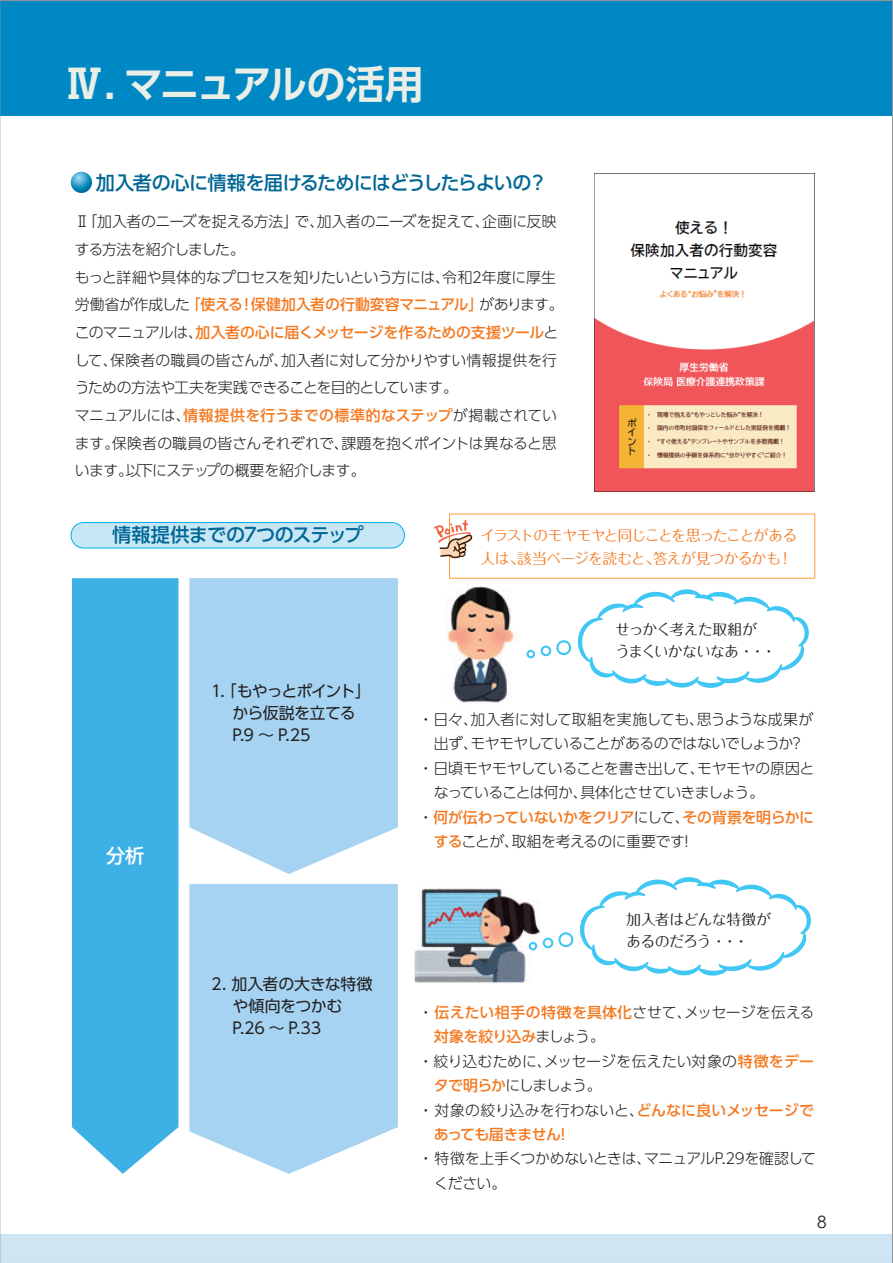
<style>
.page{position:relative;width:893px;height:1263px;background:#fff}
.page>*{position:absolute;margin:0;border:0;box-sizing:border-box;transform-origin:0 0}
.t1{font:700 39.3px "UD Shin Go Pro De";letter-spacing:-.075em;color:#e9eee6}
.t2{font:500 19.2px "UD Shin Go Pro";letter-spacing:-.05em;color:#006695}
.t3{font:500 19.2px "UD Shin Go Pro";letter-spacing:-.03em;color:#006695}
.t4{font:500 19.2px "UD Shin Go Pro";color:#fff}
.t5{font:16.95px "Century Gothic";color:#231f20}
.t6{font:15.9px/22.4px "UD Shin Go Pro";letter-spacing:-.055em;color:#231f20}
.t7{font:15.9px/22.4px "UD Shin Go Pro";letter-spacing:-.03em;color:#231f20}
.t8{font:300 14.85px/27.6px "UD Shin Go Pro";letter-spacing:-.03em;color:#231f20}
.t9{font:500 14.85px "UD Shin Go Pro";letter-spacing:-.03em;color:#f47921}
.t10{font:14.85px/22.4px "Maru Fo Pro";letter-spacing:-.06em;color:#f47921}
.t11{font:300 14.85px "UD Shin Go Pro";letter-spacing:-.005em;color:#231f20}
.t12{font:300 14.85px "UD Shin Go Pro";letter-spacing:.005em;color:#231f20}
.t13{font:14.85px/22.4px "Maru Fo Pro";letter-spacing:-.055em;color:#231f20}
.t14{font:14.85px/22.4px "Maru Fo Pro";letter-spacing:-.035em;color:#231f20}
.s1{font-weight:500;color:#f47921}
.s2{font-weight:300;color:#231f20}
</style>
<div class="page">
<div style="left:72px;top:578px;width:106px;height:596px;background:#3db1e5"></div>
<svg style="left:189px;top:578px;width:209px;height:296px;background:#acd6f2"></svg>
<svg style="left:189px;top:884px;width:209px;height:290px;background:#acd6f2"></svg>
<div style="left:0;top:1234px;width:893px;height:29px;background:#d0e5f3"></div>
<div style="left:0;top:0;width:893px;height:115px;background:#0088c5"></div>
<svg style="left:71px;top:172px;width:21px;height:21px"></svg>
<img style="left:594px;top:174px;width:220px;height:318px">
<div style="left:71px;top:522px;width:333px;height:26px;background:#c8e7f6;border-radius:13px"></div>
<div style="left:71px;top:522px;width:334px;height:26px;border:1px solid #00aeef;border-radius:13px"></div>
<svg style="left:434px;top:520px;width:39px;height:38px"></svg>
<img style="left:447px;top:586px;width:67px;height:117px">
<img style="left:414px;top:888px;width:126px;height:95px">
<svg style="left:577px;top:589px;width:232px;height:99px"></svg>
<div style="left:556px;top:640px;width:15px;height:15px;border:2px solid #40c7f4;border-radius:50%"></div>
<div style="left:541px;top:645px;width:10px;height:11px;border:2px solid #40c7f4;border-radius:50%"></div>
<div style="left:527px;top:650px;width:8px;height:8px;border:2px solid #40c7f4;border-radius:50%"></div>
<svg style="left:580px;top:877px;width:231px;height:99px"></svg>
<div style="left:558px;top:932px;width:15px;height:15px;border:2px solid #40c7f4;border-radius:50%"></div>
<div style="left:543px;top:937px;width:10px;height:11px;border:2px solid #40c7f4;border-radius:50%"></div>
<div style="left:529px;top:942px;width:8px;height:8px;border:2px solid #40c7f4;border-radius:50%"></div>
<h1 class="t1" style="left:65px;top:52px;width:360px">Ⅳ．マニュアルの活用</h1>
<p class="t2" style="left:96px;top:167px;width:453px">加入者の心に情報を届けるためにはどうしたらよいの？</p>
<p class="t8" style="left:75px;top:207px;width:490px">Ⅱ「加入者のニーズを捉える方法」で、加入者のニーズを捉えて、企画に反映する方法を紹介しました。<br>もっと詳細や具体的なプロセスを知りたいという方には、令和2年度に厚生労働省が作成した<span class="s1">「使える！保健加入者の行動変容マニュアル」</span>があります。このマニュアルは、<span class="s1">加入者の心に届くメッセージを作るための支援ツール</span>として、保険者の職員の皆さんが、加入者に対して分かりやすい情報提供を行うための方法や工夫を実践できることを目的としています。<br>マニュアルには、<span class="s1">情報提供を行うまでの標準的なステップ</span>が掲載されています。保険者の職員の皆さんそれぞれで、課題を抱くポイントは異なると思います。以下にステップの概要を紹介します。</p>
<p class="t3" style="left:112px;top:519px;width:253px">情報提供までの7つのステップ</p>
<p class="t10" style="left:480px;top:523px;width:318px">イラストのモヤモヤと同じことを思ったことがある人は、該当ページを読むと、答えが見つかるかも！</p>
<p class="t4" style="left:106px;top:840px;width:40px">分析</p>
<p class="t6" style="left:233px;top:679px;width:140px;text-indent:-21px">1.「もやっとポイント」から仮説を立てる<br>P.9 ～ P.25</p>
<p class="t7" style="left:233px;top:972px;width:142px;text-indent:-21px">2. 加入者の大きな特徴や傾向をつかむ<br>P.26 ～ P.33</p>
<p class="t13" style="left:615px;top:617px;width:163px">せっかく考えた取組が<br>うまくいかないなあ・・・</p>
<p class="t8" style="left:418px;top:705px;width:396px">・日々、加入者に対して取組を実施しても、思うような成果が</p>
<p class="t8" style="left:434px;top:729px;width:368px">出ず、モヤモヤしていることがあるのではないでしょうか?</p>
<p class="t8" style="left:418px;top:754px;width:397px">・日頃モヤモヤしていることを書き出して、モヤモヤの原因と</p>
<p class="t8" style="left:434px;top:778px;width:332px">なっていることは何か、具体化させていきましょう。</p>
<p class="t9" style="left:418px;top:805px;width:397px"><span class="s2">・</span>何が伝わっていないかをクリア<span class="s2">にして、</span>その背景を明らかに</p>
<p class="t8" style="left:434px;top:827px;width:256px"><span class="s1">する</span>ことが、取組を考えるのに重要です!</p>
<p class="t14" style="left:626px;top:906px;width:147px">加入者はどんな特徴があるのだろう・・・</p>
<p class="t8" style="left:418px;top:998px;width:397px">・ <span class="s1">伝えたい相手の特徴を具体化</span>させて、メッセージを伝える</p>
<p class="t9" style="left:434px;top:1024px;width:172px">対象を絞り込み<span class="s2">ましょう。</span></p>
<p class="t11" style="left:419px;top:1049px;width:397px">・絞り込むために、メッセージを伝えたい対象の<span class="s1">特徴をデー</span></p>
<p class="t8" style="left:434px;top:1071px;width:169px"><span class="s1">タで明らか</span>にしましょう。</p>
<p class="t12" style="left:418px;top:1098px;width:397px">・ 対象の絞り込みを行わないと、<span class="s1">どんなに良いメッセージで</span></p>
<p class="t9" style="left:434px;top:1122px;width:133px">あっても届きません!</p>
<p class="t8" style="left:434px;top:1146px;width:384px;line-height:24.5px;text-indent:-15px">・ 特徴を上手くつかめないときは、マニュアルP.29を確認してください。</p>
<p class="t5" style="left:817px;top:1210px;width:11px">8</p>
</div>
